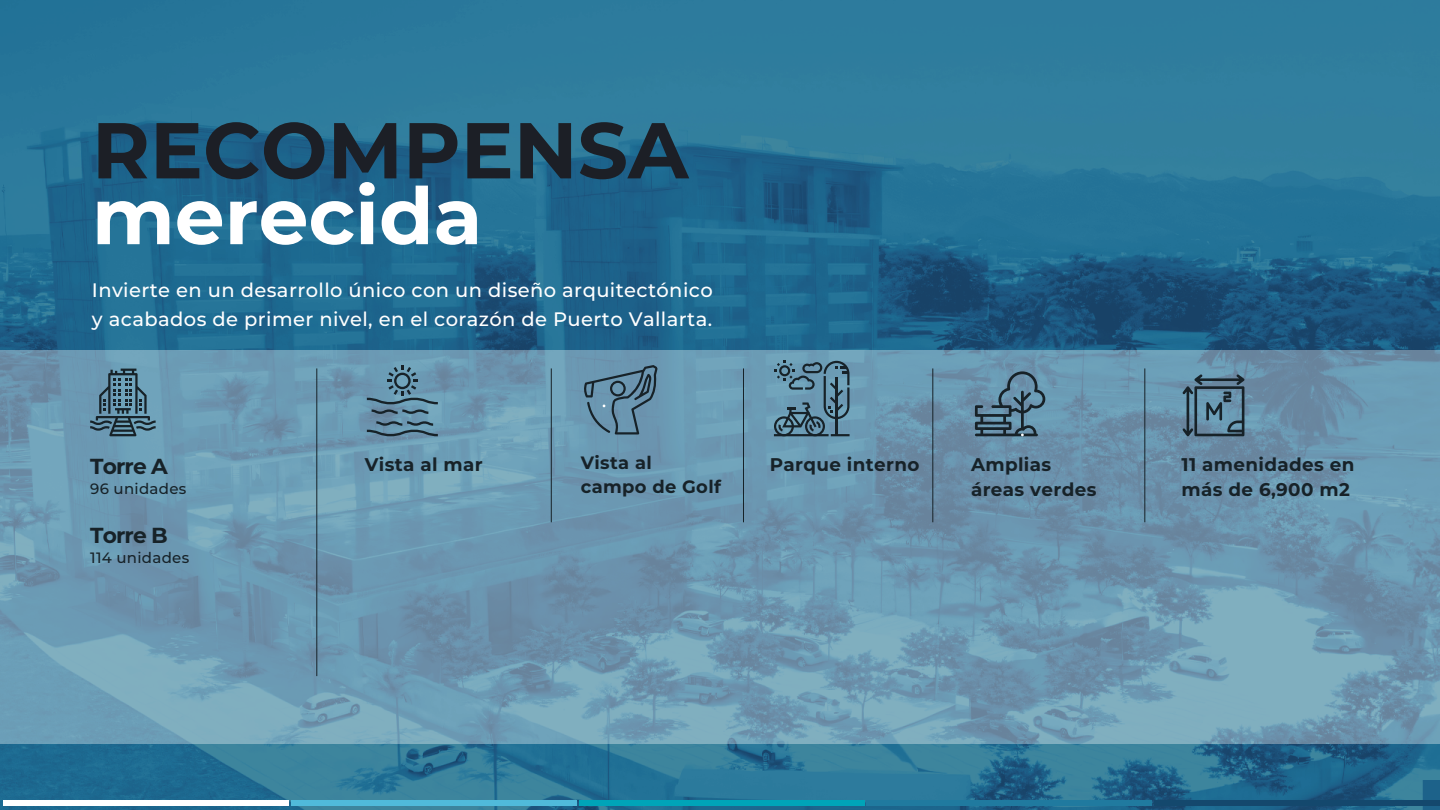
<style>
.page{position:relative;width:1440px;height:810px;background:#fff}
.page>*{position:absolute;margin:0;border:0;box-sizing:border-box;transform-origin:0 0}
.t1{font:700 78.97px "Montserrat";color:#1c1f26}
.t2{font:700 78.97px "Montserrat";color:#fff}
.t3{font:700 21.75px "Montserrat";letter-spacing:-.04em;color:#172228}
.t4{font:500 19.5px/29.6px "Montserrat";letter-spacing:.02em;color:#fff}
.t5{font:700 18.38px/24.7px "Montserrat";letter-spacing:.02em;color:#172228}
.t6{font:700 17.85px/24.1px "Montserrat";letter-spacing:.02em;color:#172228}
.t7{font:500 15px "Montserrat";letter-spacing:.02em;color:#172228}
</style>
<div class="page">
<img style="left:0;top:0;width:1440px;height:810px">
<div style="left:867px;top:800px;width:285px;height:6px;background:#207a9f"></div>
<div style="left:579px;top:800px;width:286px;height:6px;background:#00a4b8"></div>
<div style="left:291px;top:800px;width:286px;height:6px;background:#50bada"></div>
<div style="left:4px;top:800px;width:285px;height:6px;background:#fff"></div>
<div style="left:1154px;top:800px;width:286px;height:6px;background:#14486d"></div>
<svg style="left:0;top:351px;width:1439px;height:393px;background:#6e99b2"></svg>
<svg style="left:90px;top:369px;width:66px;height:67px;background:#53798c"></svg>
<hr style="left:316px;top:368px;width:1px;height:308px;background:#172228">
<hr style="left:551px;top:368px;width:1px;height:154px;background:#172228">
<hr style="left:743px;top:368px;width:1px;height:154px;background:#172228">
<hr style="left:932px;top:368px;width:1px;height:154px;background:#172228">
<hr style="left:1144px;top:368px;width:1px;height:154px;background:#172228">
<svg style="left:975px;top:371px;width:70px;height:65px;background:#55788c"></svg>
<svg style="left:367px;top:366px;width:71px;height:48px;background:#5e879d"></svg>
<svg style="left:367px;top:421px;width:71px;height:15px"></svg>
<svg style="left:583px;top:365px;width:75px;height:70px;background:#5c8198"></svg>
<svg style="left:774px;top:361px;width:76px;height:75px;background:#547a8e"></svg>
<svg style="left:1182px;top:374px;width:63px;height:62px;background:#527387"></svg>
<h1 class="t1" style="left:92px;top:93px;width:598px">RECOMPENSA</h1>
<h1 class="t2" style="left:92px;top:159px;width:392px">merecida</h1>
<p class="t4" style="left:92px;top:274px;width:622px">Invierte en un desarrollo único con un diseño arquitectónico y acabados de primer nivel, en el corazón de Puerto Vallarta.</p>
<p class="t3" style="left:90px;top:450px;width:79px">Torre A</p>
<p class="t7" style="left:90px;top:478px;width:98px">96 unidades</p>
<p class="t3" style="left:90px;top:519px;width:79px">Torre B</p>
<p class="t7" style="left:90px;top:547px;width:101px">114 unidades</p>
<p class="t5" style="left:365px;top:452px;width:119px">Vista al mar</p>
<p class="t6" style="left:581px;top:449px;width:142px">Vista al campo de Golf</p>
<p class="t5" style="left:770px;top:452px;width:151px">Parque interno</p>
<p class="t5" style="left:1182px;top:452px;width:174px">11 amenidades en más de 6,900 m2</p>
<p class="t5" style="left:971px;top:452px;width:127px">Amplias áreas verdes</p>
</div>
